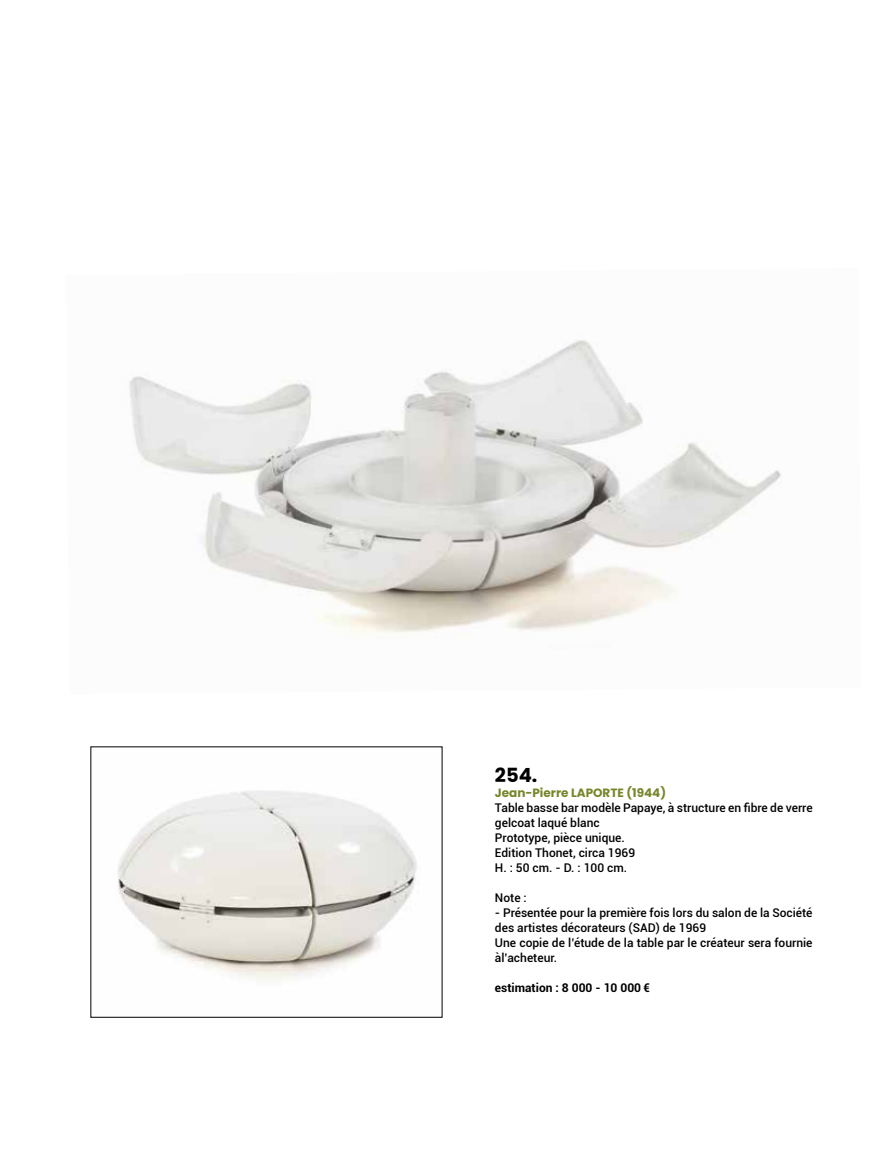
<style>
.page{position:relative;width:893px;height:1149px;background:#fff}
.page>*{position:absolute;margin:0;border:0;box-sizing:border-box;transform-origin:0 0}
.t1{font:700 19.5px "Poppins";color:#000}
.t2{font:500 12px/15px "Roboto";color:#000}
.t3{font:700 12px "Poppins";color:#77862a}
.t4{font:700 12px "Roboto";color:#000}
</style>
<div class="page">
<img style="left:129px;top:340px;width:652px;height:293px">
<img style="left:117px;top:790px;width:301px;height:191px">
<h1 class="t1" style="left:495px;top:763px;width:44px">254.</h1>
<p class="t3" style="left:495px;top:785px;width:173px">Jean-Pierre LAPORTE (1944)</p>
<p class="t2" style="left:495px;top:799px;width:319px">Table basse bar modèle Papaye, à structure en fibre de verre gelcoat laqué blanc<br>Prototype, pièce unique.<br>Edition Thonet, circa 1969<br>H. : 50 cm. - D. : 100 cm.</p>
<p class="t2" style="left:495px;top:889px;width:33px">Note :</p>
<p class="t2" style="left:495px;top:904px;width:319px">- Présentée pour la première fois lors du salon de la Société des artistes décorateurs (SAD) de 1969<br>Une copie de l’étude de la table par le créateur sera fournie àl’acheteur.</p>
<p class="t4" style="left:495px;top:979px;width:157px">estimation : 8 000 - 10 000 €</p>
</div>
